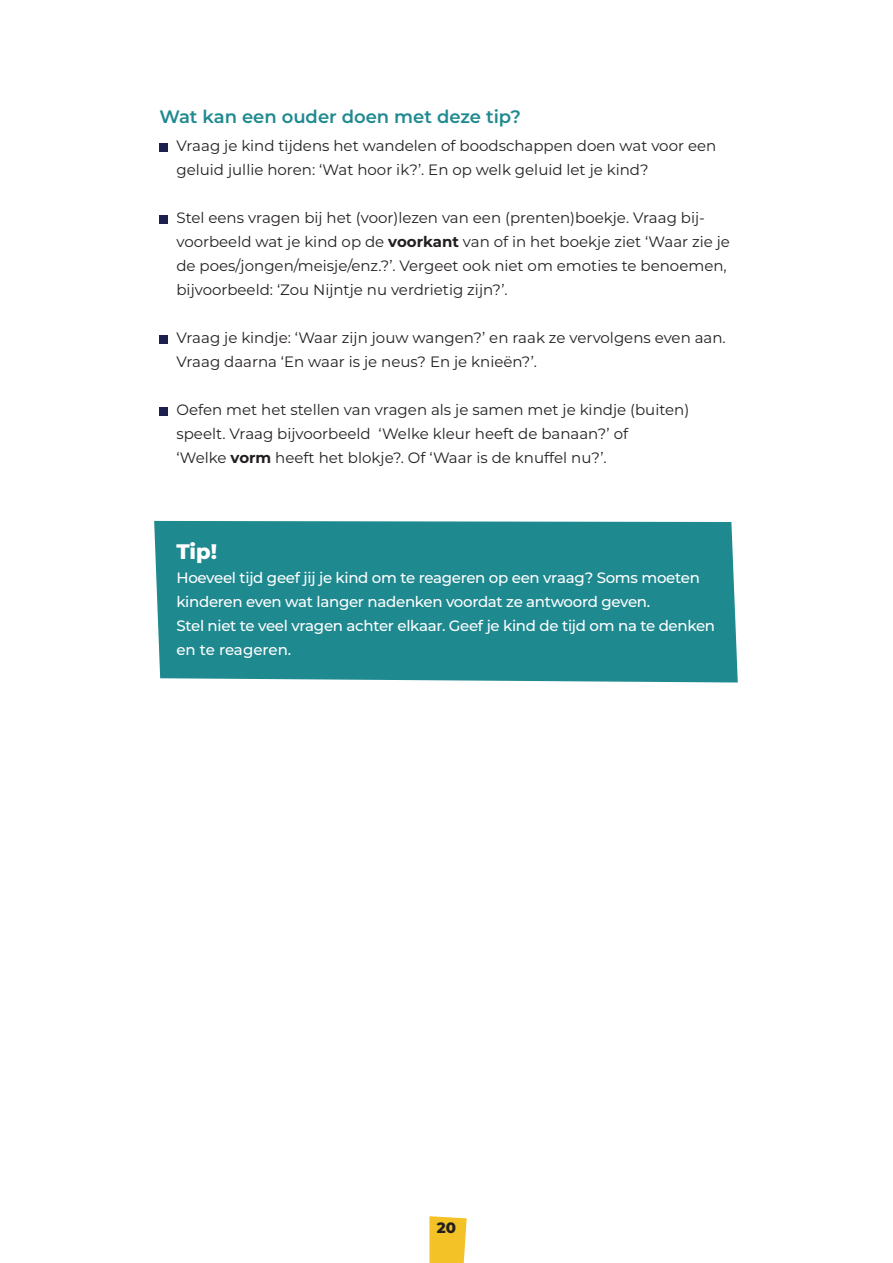
<style>
.page{position:relative;width:893px;height:1263px;background:#fff}
.page>*{position:absolute;margin:0;border:0;box-sizing:border-box;transform-origin:0 0}
.Kadertekst{font:800 21px "Montserrat";color:#fff}
.Tussenkop{font:600 18px "Montserrat";color:#1f8990}
.Body{font:15px/24px "Montserrat";color:#231f20}
.Kadertekst-2{font:500 15px/24px "Montserrat";letter-spacing:-.02em;color:#fff}
.t1{font:800 15px "Montserrat";color:#231f20}
.s1{font-weight:700}
</style>
<div class="page">
<div style="left:154px;top:521px;width:584px;height:161px;background:#1f8990"></div>
<div style="left:159px;top:143px;width:9px;height:8px;background:#1b204e"></div>
<div style="left:159px;top:215px;width:9px;height:8px;background:#1b204e"></div>
<div style="left:159px;top:335px;width:9px;height:8px;background:#1b204e"></div>
<div style="left:159px;top:407px;width:9px;height:8px;background:#1b204e"></div>
<svg style="left:429px;top:1216px;width:38px;height:47px;background:#f3c739"></svg>
<p class="Tussenkop" style="left:159px;top:104px;width:363px">Wat kan een ouder doen met deze tip?</p>
<p class="Body" style="left:176px;top:133px;width:541px">Vraag je kind tijdens het wandelen of boodschappen doen wat voor een geluid jullie horen: ‘Wat hoor ik?’. En op welk geluid let je kind?</p>
<p class="Body" style="left:176px;top:205px;width:555px">Stel eens vragen bij het (voor)lezen van een (prenten)boekje. Vraag bij&shy;voorbeeld wat je kind op de <span class="s1">voorkant</span> van of in het boekje ziet ‘Waar zie je de poes/jongen/meisje/enz.?’. Vergeet ook niet om emoties te benoemen, bijvoorbeeld: ‘Zou Nijntje nu verdrietig zijn?’.</p>
<p class="Body" style="left:176px;top:325px;width:551px">Vraag je kindje: ‘Waar zijn jouw wangen?’ en raak ze vervolgens even aan.<br>Vraag daarna ‘En waar is je neus? En je knieën?’.</p>
<p class="Body" style="left:176px;top:397px;width:514px">Oefen met het stellen van vragen als je samen met je kindje (buiten) speelt. Vraag bijvoorbeeld ‘Welke kleur heeft de banaan?’ of<br>‘Welke <span class="s1">vorm</span> heeft het blokje?. Of ‘Waar is de knuffel nu?’.</p>
<p class="Kadertekst" style="left:176px;top:536px;width:42px">Tip!</p>
<p class="Kadertekst-2" style="left:176px;top:565px;width:525px">Hoeveel tijd geef jij je kind om te reageren op een vraag? Soms moeten kinderen even wat langer nadenken voordat ze antwoord geven.</p>
<p class="Kadertekst-2" style="left:176px;top:613px;width:540px">Stel niet te veel vragen achter elkaar. Geef je kind de tijd om na te denken en te reageren.</p>
<p class="t1" style="left:437px;top:1217px;width:21px">20</p>
</div>
